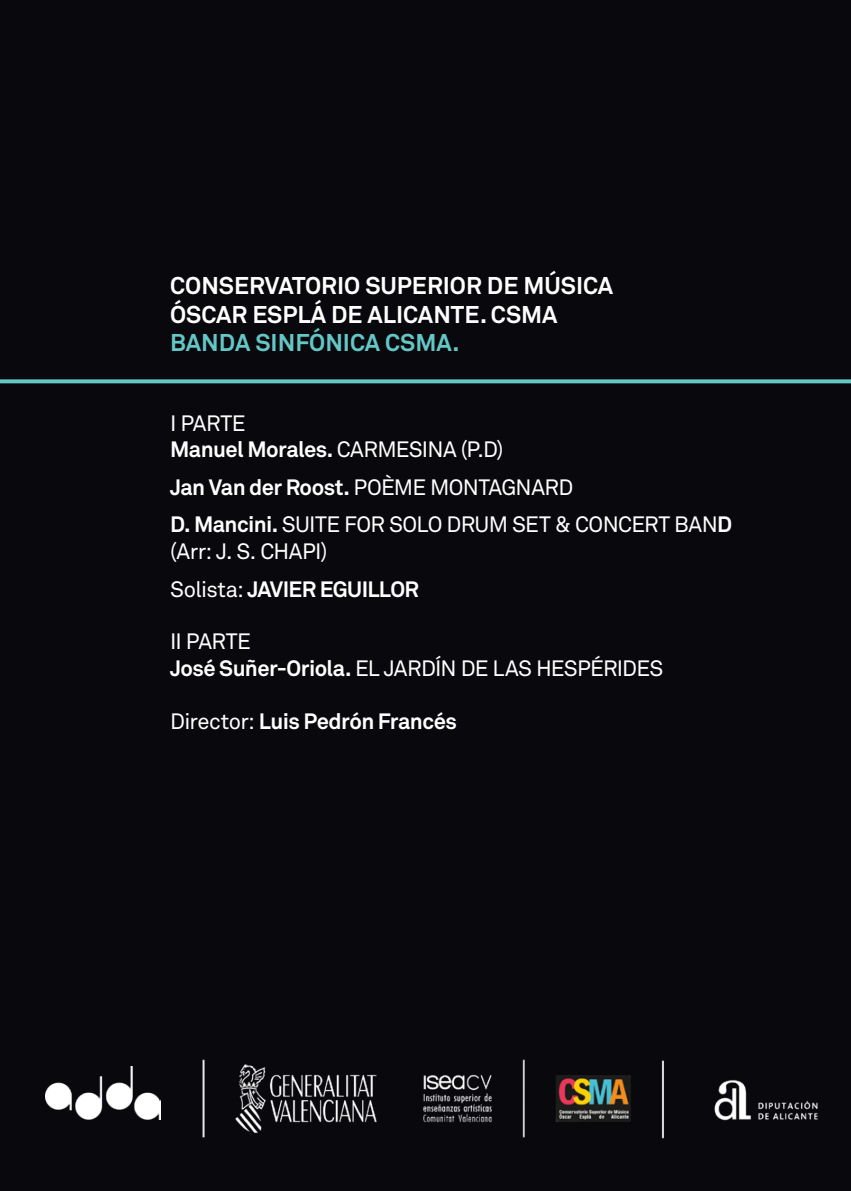
<style>
.page{position:relative;width:851px;height:1191px;background:#fff}
.page>*{position:absolute;margin:0;border:0;box-sizing:border-box;transform-origin:0 0}
.t1{font:700 24px "Akkurat VR";color:#fff}
.t2{font:700 24px "Akkurat VR";color:#63c7c6}
.t3{font:22px/26.4px "Akkurat VR";letter-spacing:-.03em;color:#fff}
.t4{font:700 22px "Akkurat VR";letter-spacing:-.025em;color:#fff}
.s1{font-weight:400}
.s2{font-weight:700}
</style>
<div class="page">
<div style="left:0;top:0;width:850px;height:1191px;background:#08080d"></div>
<svg style="left:0;top:379px;width:850px;height:4px;background:#5ab5b5"></svg>
<img style="left:202px;top:1059px;width:462px;height:80px">
<img style="left:46px;top:1066px;width:115px;height:53px">
<img style="left:714px;top:1080px;width:104px;height:41px">
<p class="t1" style="left:170px;top:270px;width:444px">CONSERVATORIO SUPERIOR DE MÚSICA</p>
<p class="t1" style="left:170px;top:299px;width:389px">ÓSCAR ESPLÁ DE ALICANTE. CSMA</p>
<p class="t2" style="left:170px;top:328px;width:291px">BANDA SINFÓNICA CSMA.</p>
<p class="t3" style="left:170px;top:410px;width:77px">I PARTE</p>
<p class="t4" style="left:170px;top:435px;width:335px">Manuel Morales. <span class="s1">CARMESINA (P.D)</span></p>
<p class="t4" style="left:170px;top:473px;width:404px">Jan Van der Roost. <span class="s1">POÈME MONTAGNARD</span></p>
<p class="t3" style="left:170px;top:511px;width:563px"><span class="s2">D. Mancini.</span> SUITE FOR SOLO DRUM SET &amp; CONCERT BAN<span class="s2">D </span>(Arr: J. S. CHAPI)</p>
<p class="t4" style="left:170px;top:575px;width:250px"><span class="s1">Solista:</span> JAVIER EGUILLOR</p>
<p class="t3" style="left:170px;top:628px;width:82px">II PARTE</p>
<p class="t3" style="left:170px;top:655px;width:495px"><span class="s2">José Suñer-Oriola.</span> EL JARDÍN DE LAS HESPÉRIDES</p>
<p class="t4" style="left:170px;top:707px;width:288px"><span class="s1">Director:</span> Luis Pedrón Francés</p>
</div>
